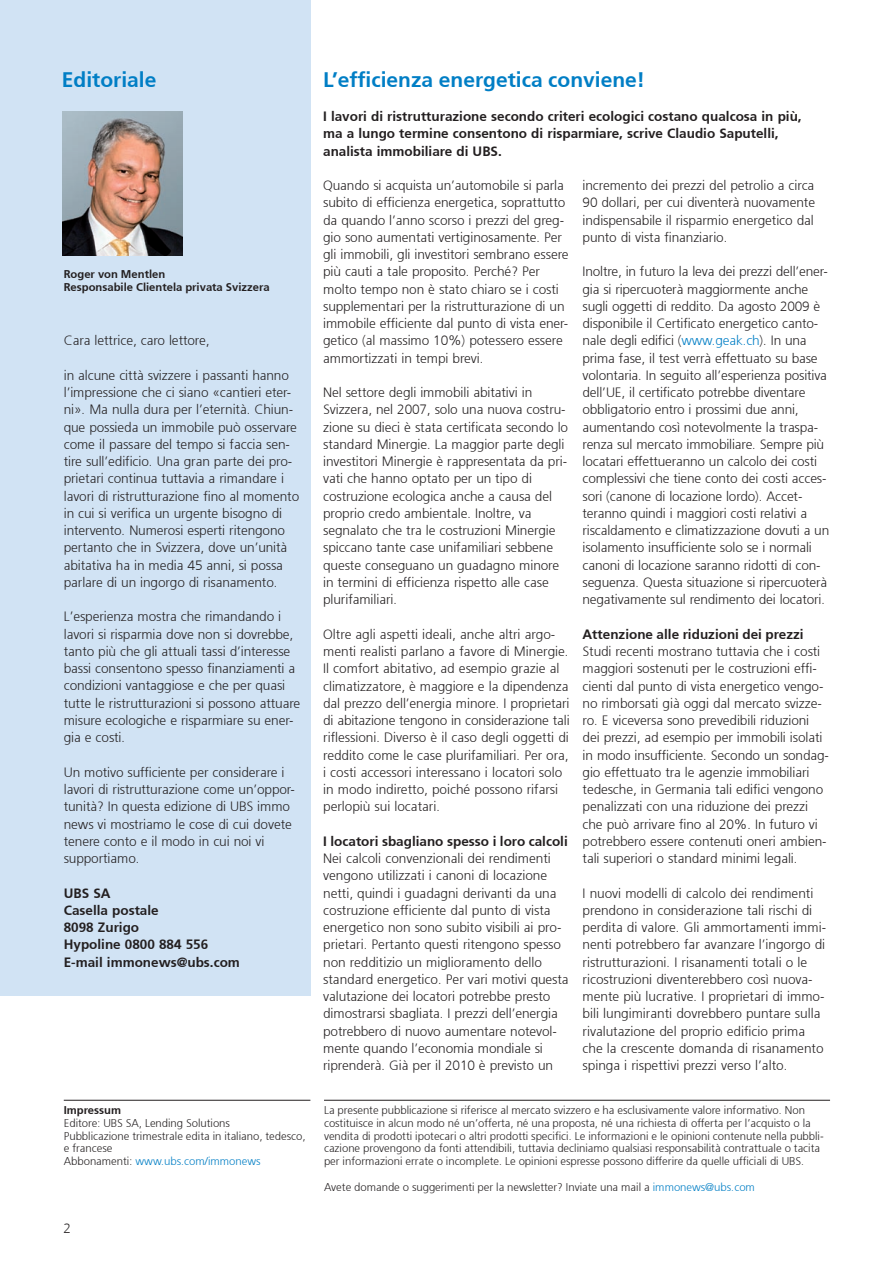
<style>
.page{position:relative;width:893px;height:1263px;background:#fff}
.page>*{position:absolute;margin:0;border:0;box-sizing:border-box;transform-origin:0 0}
.t1{font:300 21px "Frutiger 45";color:#007ec5}
.t2{font:300 13.5px/17.2px "Frutiger 45";letter-spacing:-.005em;color:#231f20}
.t3{font:300 13.5px/17.2px "Frutiger 45";color:#231f20}
.t4{font:300 11.25px/12.8px "Frutiger 45";color:#231f20}
.t5{font:300 11.25px/13.5px "Frutiger 45";color:#231f20}
.s1{color:#007ec5}
</style>
<div class="page">
<div style="left:0;top:0;width:310px;height:995px;background:#d1e3f4"></div>
<hr style="left:324px;top:1100px;width:506px;height:1px;background:#231f20">
<hr style="left:64px;top:1100px;width:246px;height:1px;background:#231f20">
<img style="left:63px;top:112px;width:119px;height:144px">
<h1 class="t1" style="left:62px;top:67px;width:96px">Editoriale</h1>
<p class="t5" style="left:64px;top:267px;width:207px">Roger von Mentlen<br>Responsabile Clientela privata Svizzera</p>
<p class="t2" style="left:64px;top:332px;width:147px">Cara lettrice, caro lettore,</p>
<p class="t2" style="left:64px;top:366px;width:237px">in alcune città svizzere i passanti hanno l’impressione che ci siano «cantieri eter&shy;ni». Ma nulla dura per l’eternità. Chiun&shy;que possieda un immobile può osservare come il passare del tempo si faccia sen&shy;tire sull’edificio. Una gran parte dei pro&shy;prietari continua tuttavia a rimandare i lavori di ristrutturazione fino al momento in cui si verifica un urgente bisogno di intervento. Numerosi esperti ritengono pertanto che in Svizzera, dove un’unità abitativa ha in media 45 anni, si possa parlare di un ingorgo di risanamento.</p>
<p class="t2" style="left:64px;top:608px;width:238px">L’esperienza mostra che rimandando i lavori si risparmia dove non si dovrebbe, tanto più che gli attuali tassi d’interesse bassi consentono spesso finanziamenti a condizioni vantaggiose e che per quasi tutte le ristrutturazioni si possono attuare misure ecologiche e risparmiare su ener&shy;gia e costi.</p>
<p class="t2" style="left:64px;top:763px;width:233px">Un motivo sufficiente per considerare i lavori di ristrutturazione come un’oppor&shy;tunità? In questa edizione di UBS immo news vi mostriamo le cose di cui dovete tenere conto e il modo in cui noi vi supportiamo.</p>
<p class="t3" style="left:64px;top:884px;width:178px">UBS SA<br>Casella postale<br>8098 Zurigo<br>Hypoline 0800 884 556<br>E-mail immonews@ubs.com</p>
<p class="t5" style="left:64px;top:1103px;width:59px">Impressum</p>
<p class="t4" style="left:64px;top:1116px;width:243px">Editore: UBS SA, Lending Solutions<br>Pubblicazione trimestrale edita in italiano, tedesco, e francese<br>Abbonamenti: <span class="s1">www.ubs.com/immonews</span></p>
<p class="t2" style="left:63px;top:1220px;width:9px">2</p>
<h1 class="t1" style="left:323px;top:67px;width:323px">L’efficienza energetica conviene!</h1>
<p class="t3" style="left:323px;top:108px;width:480px">I lavori di ristrutturazione secondo criteri ecologici costano qualcosa in più, ma a lungo termine consentono di risparmiare, scrive Claudio Saputelli, analista immobiliare di UBS.</p>
<p class="t2" style="left:583px;top:177px;width:234px;text-align:justify">incremento dei prezzi del petrolio a circa 90 dollari, per cui diventerà nuovamente indispensabile il risparmio energetico dal punto di vista finanziario.</p>
<p class="t2" style="left:583px;top:263px;width:248px">Inoltre, in futuro la leva dei prezzi dell’ener&shy;gia si ripercuoterà maggiormente anche sugli oggetti di reddito. Da agosto 2009 è disponibile il Certificato energetico canto&shy;nale degli edifici (<span class="s1">www.geak.ch</span>). In una prima fase, il test verrà effettuato su base volontaria. In seguito all’esperienza positiva dell’UE, il certificato potrebbe diventare obbligatorio entro i prossimi due anni, aumentando così notevolmente la traspa&shy;renza sul mercato immobiliare. Sempre più locatari effettueranno un calcolo dei costi complessivi che tiene conto dei costi acces&shy;sori (canone di locazione lordo). Accet&shy;teranno quindi i maggiori costi relativi a riscaldamento e climatizzazione dovuti a un isolamento insufficiente solo se i normali canoni di locazione saranno ridotti di con&shy;seguenza. Questa situazione si ripercuoterà negativamente sul rendimento dei locatori.</p>
<p class="t3" style="left:583px;top:625px;width:223px">Attenzione alle riduzioni dei prezzi</p>
<p class="t2" style="left:583px;top:643px;width:248px">Studi recenti mostrano tuttavia che i costi maggiori sostenuti per le costruzioni effi&shy;cienti dal punto di vista energetico vengo&shy;no rimborsati già oggi dal mercato svizze&shy;ro. E viceversa sono prevedibili riduzioni dei prezzi, ad esempio per immobili isolati in modo insufficiente. Secondo un sondag&shy;gio effettuato tra le agenzie immobiliari tedesche, in Germania tali edifici vengono penalizzati con una riduzione dei prezzi che può arrivare fino al 20%. In futuro vi potrebbero essere contenuti oneri ambien&shy;tali superiori o standard minimi legali.</p>
<p class="t2" style="left:583px;top:884px;width:245px">I nuovi modelli di calcolo dei rendimenti prendono in considerazione tali rischi di perdita di valore. Gli ammortamenti immi&shy;nenti potrebbero far avanzare l’ingorgo di ristrutturazioni. I risanamenti totali o le ricostruzioni diventerebbero così nuova&shy;mente più lucrative. I proprietari di immo&shy;bili lungimiranti dovrebbero puntare sulla rivalutazione del proprio edificio prima che la crescente domanda di risanamento spinga i rispettivi prezzi verso l’alto.</p>
<p class="t4" style="left:324px;top:1104px;width:501px">La presente pubblicazione si riferisce al mercato svizzero e ha esclusivamente valore informativo. Non costituisce in alcun modo né un’offerta, né una proposta, né una richiesta di offerta per l’acquisto o la vendita di prodotti ipotecari o altri prodotti specifici. Le informazioni e le opinioni contenute nella pubbli&shy;cazione provengono da fonti attendibili, tuttavia decliniamo qualsiasi responsabilità contrattuale o tacita per informazioni errate o incomplete. Le opinioni espresse possono differire da quelle ufficiali di UBS.</p>
<p class="t4" style="left:324px;top:1180px;width:432px">Avete domande o suggerimenti per la newsletter? Inviate una mail a <span class="s1">immonews@ubs.com</span></p>
<p class="t2" style="left:323px;top:177px;width:247px">Quando si acquista un’automobile si parla subito di efficienza energetica, soprattutto da quando l’anno scorso i prezzi del greg&shy;gio sono aumentati vertiginosamente. Per gli immobili, gli investitori sembrano essere più cauti a tale proposito. Perché? Per molto tempo non è stato chiaro se i costi supplementari per la ristrutturazione di un immobile efficiente dal punto di vista ener&shy;getico (al massimo 10%) potessero essere ammortizzati in tempi brevi.</p>
<p class="t2" style="left:323px;top:384px;width:246px">Nel settore degli immobili abitativi in Svizzera, nel 2007, solo una nuova costru&shy;zione su dieci è stata certificata secondo lo standard Minergie. La maggior parte degli investitori Minergie è rappresentata da pri&shy;vati che hanno optato per un tipo di costruzione ecologica anche a causa del proprio credo ambientale. Inoltre, va segnalato che tra le costruzioni Minergie spiccano tante case unifamiliari sebbene queste conseguano un guadagno minore in termini di efficienza rispetto alle case plurifamiliari.</p>
<p class="t2" style="left:323px;top:625px;width:248px">Oltre agli aspetti ideali, anche altri argo&shy;menti realisti parlano a favore di Minergie.<br>Il comfort abitativo, ad esempio grazie al climatizzatore, è maggiore e la dipendenza dal prezzo dell’energia minore. I proprietari di abitazione tengono in considerazione tali riflessioni. Diverso è il caso degli oggetti di reddito come le case plurifamiliari. Per ora, i costi accessori interessano i locatori solo in modo indiretto, poiché possono rifarsi perlopiù sui locatari.</p>
<p class="t3" style="left:323px;top:832px;width:246px">I locatori sbagliano spesso i loro calcoli</p>
<p class="t2" style="left:323px;top:850px;width:247px">Nei calcoli convenzionali dei rendimenti vengono utilizzati i canoni di locazione netti, quindi i guadagni derivanti da una costruzione efficiente dal punto di vista energetico non sono subito visibili ai pro&shy;prietari. Pertanto questi ritengono spesso non redditizio un miglioramento dello standard energetico. Per vari motivi questa valutazione dei locatori potrebbe presto dimostrarsi sbagliata. I prezzi dell’energia potrebbero di nuovo aumentare notevol&shy;mente quando l’economia mondiale si riprenderà. Già per il 2010 è previsto un</p>
</div>
